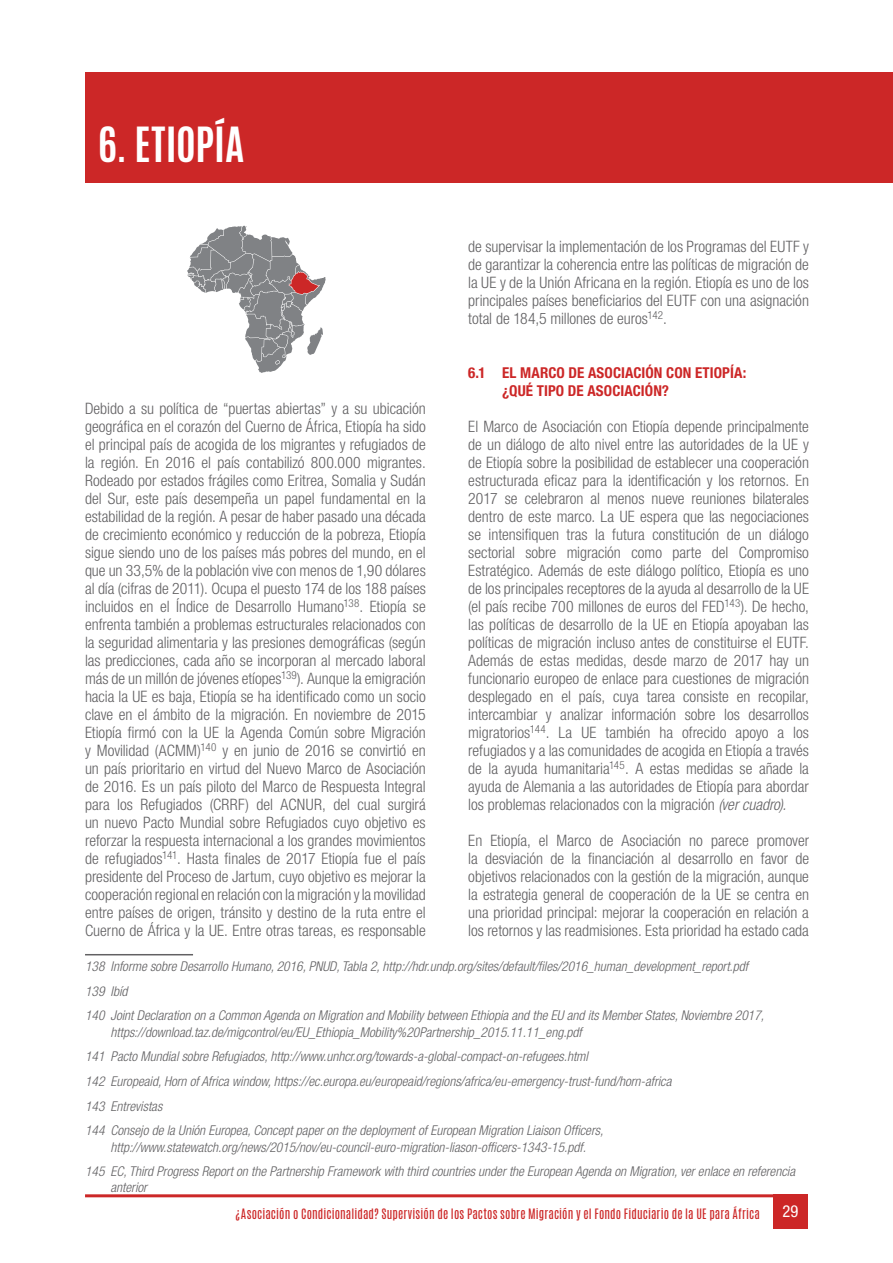
<style>
.page{position:relative;width:893px;height:1263px;background:#fff}
.page>*{position:absolute;margin:0;border:0;box-sizing:border-box;transform-origin:0 0}
.t1{font:700 40.5px "Antonio";color:#fff}
.t2{font:condensed 16.5px "Helvetica Neue LT Pro";color:#fff}
.t3{font:300 condensed 15.75px/18px "Helvetica Neue LT Std";color:#626163;text-align:justify}
.t4{font:700 condensed 15px/18px "Helvetica Neue LT Std";letter-spacing:.01em;color:#cc2727}
.t5{font:italic 300 condensed 13.5px/24.8px "Helvetica Neue LT Std";color:#626163}
.t6{font:12px "Antonio";letter-spacing:.005em;color:#cc2727}
.s1{font-style:italic}
</style>
<div class="page">
<hr style="left:85px;top:1194px;width:723px;height:3px;background:#cc2727">
<div style="left:774px;top:1194px;width:34px;height:34px;background:#cc2727"></div>
<div style="left:85px;top:72px;width:808px;height:111px;background:#cc2727"></div>
<hr style="left:85px;top:954px;width:108px;height:1px;background:#626163">
<svg style="left:187px;top:226px;width:139px;height:147px"></svg>
<h1 class="t1" style="left:98px;top:114px;width:148px">6. ETIOPÍA</h1>
<p class="t3" style="left:468px;top:237px;width:342px">de supervisar la implementación de los Programas del EUTF y de garantizar la coherencia entre las políticas de migración de la UE y de la Unión Africana en la región. Etiopía es uno de los principales países beneficiarios del EUTF con una asignación total de 184,5 millones de euros<sup>142</sup>.</p>
<p class="t4" style="left:502px;top:363px;width:246px;text-indent:-34px">6.1 EL MARCO DE ASOCIACIÓN CON ETIOPÍA: ¿QUÉ TIPO DE ASOCIACIÓN?</p>
<p class="t3" style="left:468px;top:417px;width:342px">El Marco de Asociación con Etiopía depende principalmente de un diálogo de alto nivel entre las autoridades de la UE y de Etiopía sobre la posibilidad de establecer una cooperación estructurada eficaz para la identificación y los retornos. En 2017 se celebraron al menos nueve reuniones bilaterales dentro de este marco. La UE espera que las negociaciones se intensifiquen tras la futura constitución de un diálogo sectorial sobre migración como parte del Compromiso Estratégico. Además de este diálogo político, Etiopía es uno de los principales receptores de la ayuda al desarrollo de la UE (el país recibe 700 millones de euros del FED<sup>143</sup>). De hecho, las políticas de desarrollo de la UE en Etiopía apoyaban las políticas de migración incluso antes de constituirse el EUTF.<br>Además de estas medidas, desde marzo de 2017 hay un funcionario europeo de enlace para cuestiones de migración desplegado en el país, cuya tarea consiste en recopilar, intercambiar y analizar información sobre los desarrollos migratorios<sup>144</sup>. La UE también ha ofrecido apoyo a los refugiados y a las comunidades de acogida en Etiopía a través de la ayuda humanitaria<sup>145</sup>. A estas medidas se añade la ayuda de Alemania a las autoridades de Etiopía para abordar los problemas relacionados con la migración <span class="s1">(ver cuadro).</span></p>
<p class="t3" style="left:468px;top:831px;width:342px">En Etiopía, el Marco de Asociación no parece promover la desviación de la financiación al desarrollo en favor de objetivos relacionados con la gestión de la migración, aunque la estrategia general de cooperación de la UE se centra en una prioridad principal: mejorar la cooperación en relación a los retornos y las readmisiones. Esta prioridad ha estado cada</p>
<p class="t3" style="left:85px;top:399px;width:342px">Debido a su política de “puertas abiertas” y a su ubicación geográfica en el corazón del Cuerno de África, Etiopía ha sido el principal país de acogida de los migrantes y refugiados de la región. En 2016 el país contabilizó 800.000 migrantes.<br>Rodeado por estados frágiles como Eritrea, Somalia y Sudán del Sur, este país desempeña un papel fundamental en la estabilidad de la región. A pesar de haber pasado una década de crecimiento económico y reducción de la pobreza, Etiopía sigue siendo uno de los países más pobres del mundo, en el que un 33,5% de la población vive con menos de 1,90 dólares al día (cifras de 2011). Ocupa el puesto 174 de los 188 países incluidos en el Índice de Desarrollo Humano<sup>138</sup>. Etiopía se enfrenta también a problemas estructurales relacionados con la seguridad alimentaria y las presiones demográficas (según las predicciones, cada año se incorporan al mercado laboral más de un millón de jóvenes etíopes<sup>139</sup>). Aunque la emigración hacia la UE es baja, Etiopía se ha identificado como un socio clave en el ámbito de la migración. En noviembre de 2015<br>Etiopía firmó con la UE la Agenda Común sobre Migración y Movilidad (ACMM)<sup>140</sup> y en junio de 2016 se convirtió en un país prioritario en virtud del Nuevo Marco de Asociación de 2016. Es un país piloto del Marco de Respuesta Integral para los Refugiados (CRRF) del ACNUR, del cual surgirá un nuevo Pacto Mundial sobre Refugiados cuyo objetivo es reforzar la respuesta internacional a los grandes movimientos de refugiados<sup>141</sup>. Hasta finales de 2017 Etiopía fue el país presidente del Proceso de Jartum, cuyo objetivo es mejorar la cooperación regional en relación con la migración y la movilidad entre países de origen, tránsito y destino de la ruta entre el Cuerno de África y la UE. Entre otras tareas, es responsable</p>
<p class="t5" style="left:85px;top:954px;width:680px">138 Informe sobre Desarrollo Humano, 2016, PNUD, Tabla 2, http://hdr.undp.org/sites/default/files/2016_human_development_report.pdf<br>139 Ibíd<br>140 Joint Declaration on a Common Agenda on Migration and Mobility between Ethiopia and the EU and its Member States, Noviembre 2017,</p>
<p class="t5" style="left:85px;top:1020px;width:588px;text-indent:26px">https://download.taz.de/migcontrol/eu/EU_Ethiopia_Mobility%20Partnership_2015.11.11_eng.pdf<br>141 Pacto Mundial sobre Refugiados, http://www.unhcr.org/towards-a-global-compact-on-refugees.html<br>142 Europeaid, Horn of Africa window, https://ec.europa.eu/europeaid/regions/africa/eu-emergency-trust-fund/horn-africa 143 Entrevistas<br>144 Consejo de la Unión Europea, Concept paper on the deployment of European Migration Liaison Officers,</p>
<p class="t5" style="left:85px;top:1135px;width:712px;text-indent:26px">http://www.statewatch.org/news/2015/nov/eu-council-euro-migration-liason-officers-1343-15.pdf.<br>145 EC, Third Progress Report on the Partnership Framework with third countries under the European Agenda on Migration, ver enlace en referencia</p>
<p class="t5" style="left:111px;top:1176px;width:38px">anterior</p>
<p class="t6" style="left:235px;top:1205px;width:527px">¿Asociación o Condicionalidad? Supervisión de los Pactos sobre Migración y el Fondo Fiduciario de la UE para África</p>
<p class="t2" style="left:783px;top:1201px;width:17px">29</p>
</div>
